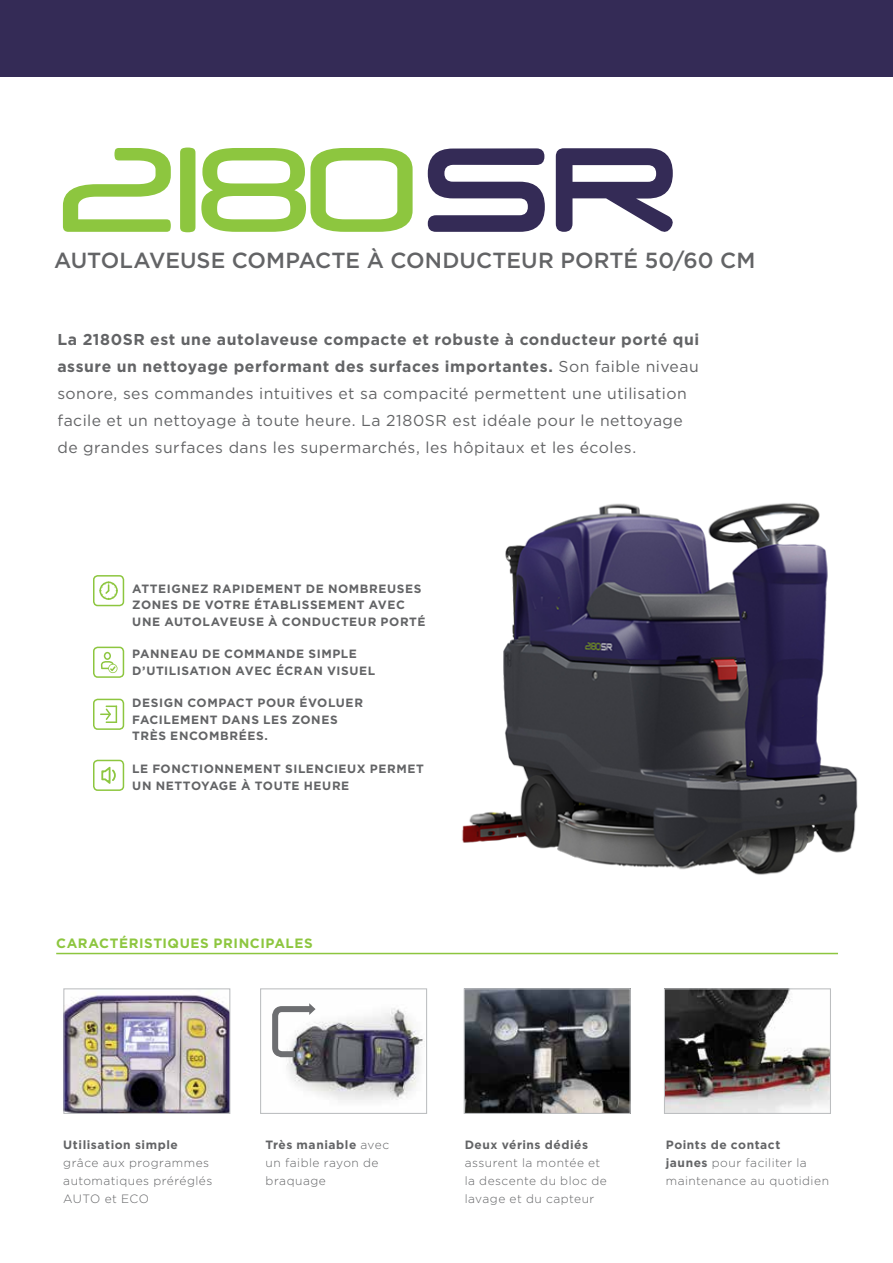
<style>
.page{position:relative;width:893px;height:1263px;background:#fff}
.page>*{position:absolute;margin:0;border:0;box-sizing:border-box;transform-origin:0 0}
.t1{font:500 21.9px "Gotham";color:#636466}
.t2{font:15.75px/27px "Gotham";letter-spacing:.03em;color:#636466}
.t3{font:700 13.5px "Gotham";letter-spacing:.04em;color:#8dc63f}
.t4{font:700 12px/16.5px "Gotham";letter-spacing:.05em;color:#636466}
.t5{font:300 12px/18px "Gotham";letter-spacing:.04em;color:#636466}
.s1{font-weight:700}
</style>
<div class="page">
<img style="left:666px;top:990px;width:163px;height:122px">
<div style="left:664px;top:988px;width:167px;height:126px;border:1px solid #bcbec0"></div>
<hr style="left:56px;top:953px;width:782px;height:1px;background:#8dc63f">
<div style="left:93px;top:647px;width:31px;height:31px;border:2px solid #8dc63f;border-radius:4px"></div>
<svg style="left:101px;top:652px;width:16px;height:21px"></svg>
<svg style="left:63px;top:148px;width:108px;height:84px"></svg>
<svg style="left:180px;top:148px;width:15px;height:84px"></svg>
<svg style="left:201px;top:148px;width:212px;height:84px"></svg>
<svg style="left:428px;top:148px;width:117px;height:84px"></svg>
<svg style="left:556px;top:148px;width:117px;height:84px"></svg>
<div style="left:93px;top:760px;width:31px;height:31px;border:2px solid #8dc63f;border-radius:4px"></div>
<svg style="left:101px;top:767px;width:15px;height:17px"></svg>
<div style="left:93px;top:699px;width:31px;height:31px;border:2px solid #8dc63f;border-radius:4px"></div>
<svg style="left:100px;top:705px;width:17px;height:18px"></svg>
<div style="left:93px;top:575px;width:31px;height:31px;border:2px solid #8dc63f;border-radius:4px"></div>
<svg style="left:99px;top:581px;width:19px;height:19px"></svg>
<img style="left:287px;top:1008px;width:138px;height:92px">
<div style="left:260px;top:988px;width:167px;height:126px;border:1px solid #bcbec0"></div>
<img style="left:466px;top:990px;width:163px;height:122px">
<div style="left:464px;top:988px;width:167px;height:126px;border:1px solid #bcbec0"></div>
<img style="left:65px;top:993px;width:163px;height:119px">
<div style="left:63px;top:988px;width:167px;height:126px;border:1px solid #bcbec0"></div>
<svg style="left:272px;top:1003px;width:44px;height:57px"></svg>
<div style="left:0;top:0;width:893px;height:76px;background:#342b56"></div>
<img style="left:462px;top:503px;width:396px;height:372px">
<h1 class="t1" style="left:54px;top:247px;width:703px">AUTOLAVEUSE COMPACTE À CONDUCTEUR PORTÉ 50/60 CM</h1>
<p class="t2" style="left:57px;top:326px;width:643px"><span class="s1">La 2180SR est une autolaveuse compacte et robuste à conducteur porté qui assure un nettoyage performant des surfaces importantes.</span> Son faible niveau sonore, ses commandes intuitives et sa compacité permettent une utilisation facile et un nettoyage à toute heure. La 2180SR est idéale pour le nettoyage de grandes surfaces dans les supermarchés, les hôpitaux et les écoles.</p>
<p class="t4" style="left:132px;top:580px;width:295px">ATTEIGNEZ RAPIDEMENT DE NOMBREUSES<br>ZONES DE VOTRE ÉTABLISSEMENT AVEC<br>UNE AUTOLAVEUSE À CONDUCTEUR PORTÉ</p>
<p class="t4" style="left:132px;top:645px;width:244px">PANNEAU DE COMMANDE SIMPLE<br>D’UTILISATION AVEC ÉCRAN VISUEL</p>
<p class="t4" style="left:132px;top:695px;width:232px">DESIGN COMPACT POUR ÉVOLUER<br>FACILEMENT DANS LES ZONES<br>TRÈS ENCOMBRÉES.</p>
<p class="t4" style="left:132px;top:760px;width:293px">LE FONCTIONNEMENT SILENCIEUX PERMET<br>UN NETTOYAGE À TOUTE HEURE</p>
<p class="t3" style="left:56px;top:936px;width:258px">CARACTÉRISTIQUES PRINCIPALES</p>
<p class="t4" style="left:63px;top:1136px;width:116px">Utilisation simple</p>
<p class="t5" style="left:63px;top:1153px;width:151px">grâce aux programmes automatiques préréglés<br>AUTO et ECO</p>
<p class="t5" style="left:266px;top:1135px;width:125px"><span class="s1">Très maniable</span> avec un faible rayon de braquage</p>
<p class="t5" style="left:666px;top:1135px;width:165px"><span class="s1">Points de contact<br>jaunes</span> pour faciliter la maintenance au quotidien</p>
<p class="t4" style="left:465px;top:1136px;width:125px">Deux vérins dédiés</p>
<p class="t5" style="left:465px;top:1153px;width:144px">assurent la montée et la descente du bloc de lavage et du capteur</p>
</div>
